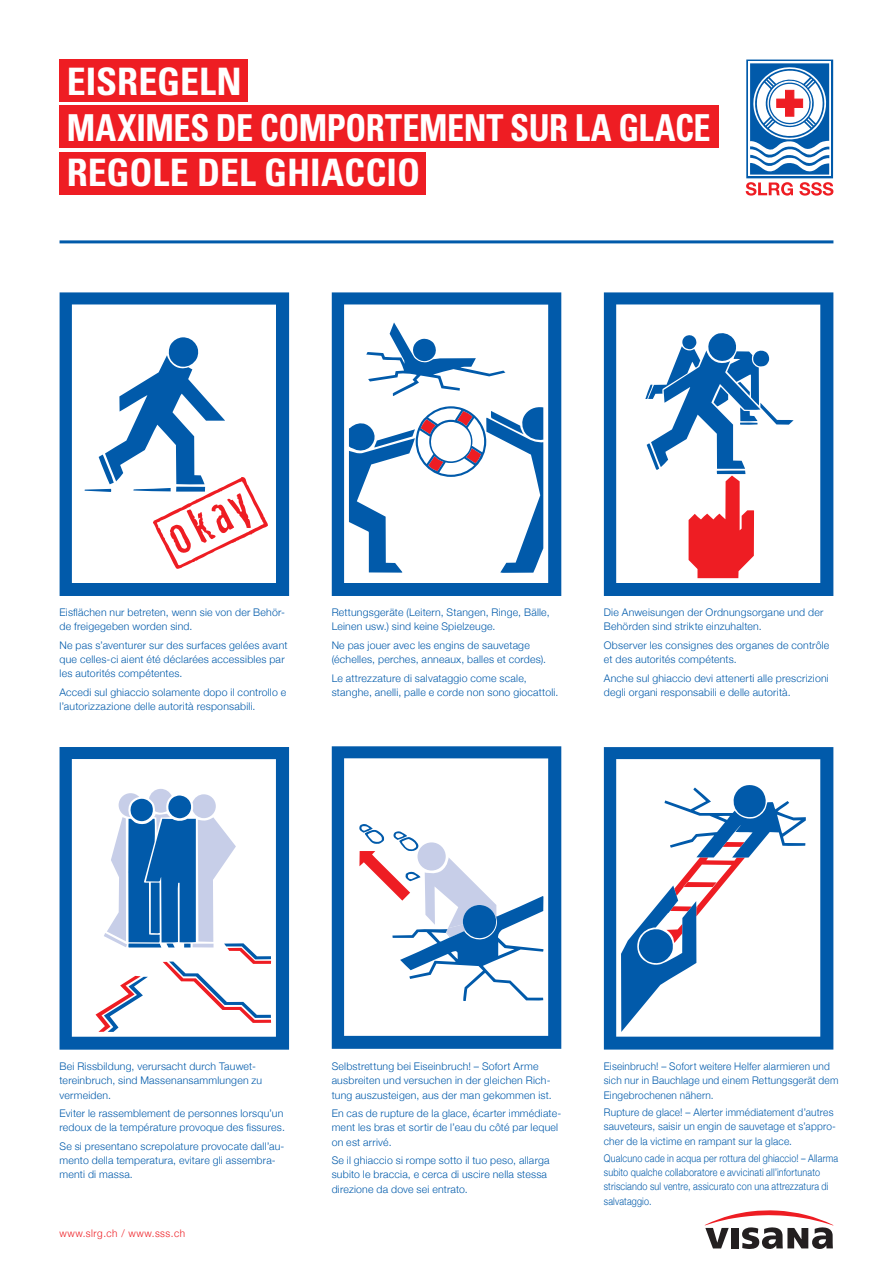
<style>
.page{position:relative;width:893px;height:1263px;background:#fff}
.page>*{position:absolute;margin:0;border:0;box-sizing:border-box;transform-origin:0 0}
.t1{font:700 condensed 37.8px "Univers";letter-spacing:-.005em;color:#fff}
.t2{font:700 condensed 37.2px "Univers";letter-spacing:-.01em;color:#fff;scale:.92 1}
.t3{font:300 10.5px/14.2px "Helvetica Neue";letter-spacing:.02em;color:#015aaa}
.t4{font:300 10.5px/14.2px "Helvetica Neue";letter-spacing:.02em;color:#015aaa;scale:.96 1}
.t5{font:300 10.5px/14.2px "Helvetica Neue";letter-spacing:.02em;color:#015aaa;scale:.86 1}
.t6{font:300 10.5px "Helvetica Neue";letter-spacing:.05em;color:#ee1d23;scale:.95 1}
</style>
<div class="page">
<div style="left:746px;top:60px;width:87px;height:118px;background:linear-gradient(to right,#015aaa,#015aaa)"></div>
<svg style="left:748px;top:62px;width:83px;height:114px"></svg>
<svg style="left:750px;top:63px;width:79px;height:112px"></svg>
<div style="left:784px;top:88px;width:12px;height:31px;border:3px solid #fff"></div>
<div style="left:774px;top:97px;width:31px;height:12px;border:3px solid #fff"></div>
<div style="left:785px;top:90px;width:9px;height:27px;background:#ee1d23;border:1px solid #ee1d23"></div>
<div style="left:776px;top:99px;width:27px;height:9px;background:#ee1d23"></div>
<svg style="left:746px;top:182px;width:47px;height:14px"></svg>
<svg style="left:799px;top:182px;width:34px;height:14px"></svg>
<hr style="left:60px;top:240px;width:773px;height:3px;background:#015aaa">
<div style="left:60px;top:60px;width:188px;height:42px;background:#ee1d23"></div>
<div style="left:60px;top:106px;width:659px;height:42px;background:#ee1d23"></div>
<div style="left:60px;top:152px;width:366px;height:42px;background:#ee1d23"></div>
<svg style="left:60px;top:292px;width:229px;height:304px"></svg>
<svg style="left:85px;top:337px;width:183px;height:233px"></svg>
<svg style="left:332px;top:292px;width:229px;height:304px"></svg>
<svg style="left:366px;top:322px;width:139px;height:74px"></svg>
<svg style="left:349px;top:406px;width:194px;height:167px"></svg>
<svg style="left:604px;top:292px;width:229px;height:304px"></svg>
<svg style="left:645px;top:332px;width:149px;height:246px"></svg>
<svg style="left:60px;top:747px;width:229px;height:303px"></svg>
<svg style="left:96px;top:789px;width:175px;height:243px"></svg>
<svg style="left:332px;top:746px;width:229px;height:303px"></svg>
<svg style="left:359px;top:822px;width:185px;height:179px"></svg>
<svg style="left:604px;top:747px;width:229px;height:302px;fill:#015aaa"></svg>
<svg style="left:621px;top:783px;width:185px;height:249px"></svg>
<svg style="left:705px;top:1210px;width:128px;height:39px"></svg>
<div style="left:731px;top:1228px;width:7px;height:20px;background:#231f20"></div>
<h1 class="t1" style="left:67px;top:59px;width:176px">EISREGELN</h1>
<h2 class="t2" style="left:67px;top:105px;width:698px">MAXIMES DE COMPORTEMENT SUR LA GLACE</h2>
<h1 class="t1" style="left:67px;top:150px;width:355px">REGOLE DEL GHIACCIO</h1>
<p class="t3" style="left:60px;top:605px;width:227px">Eisflächen nur betreten, wenn sie von der Behör&shy;de freigegeben worden sind.</p>
<p class="t3" style="left:60px;top:637px;width:229px">Ne pas s’aventurer sur des surfaces gelées avant que celles-ci aient été déclarées accessibles par les autorités compétentes.</p>
<p class="t3" style="left:60px;top:684px;width:228px">Accedi sul ghiaccio solamente dopo il controllo e l’autorizzazione delle autorità responsabili.</p>
<p class="t3" style="left:332px;top:604px;width:219px">Rettungsgeräte (Leitern, Stangen, Ringe, Bälle,<br>Leinen usw.) sind keine Spielzeuge.</p>
<p class="t3" style="left:332px;top:637px;width:216px">Ne pas jouer avec les engins de sauvetage (échelles, perches, anneaux, balles et cordes).</p>
<p class="t3" style="left:332px;top:670px;width:228px">Le attrezzature di salvataggio come scale, stanghe, anelli, palle e corde non sono giocattoli.</p>
<p class="t3" style="left:604px;top:604px;width:221px">Die Anweisungen der Ordnungsorgane und der<br>Behörden sind strikte einzuhalten.</p>
<p class="t3" style="left:604px;top:637px;width:227px">Observer les consignes des organes de contrôle et des autorités compétents.</p>
<p class="t3" style="left:604px;top:670px;width:226px">Anche sul ghiaccio devi attenerti alle prescrizioni degli organi responsabili e delle autorità.</p>
<p class="t3" style="left:60px;top:1058px;width:204px">Bei Rissbildung, verursacht durch Tauwet&shy;tereinbruch, sind Massenansammlungen zu vermeiden.</p>
<p class="t3" style="left:60px;top:1105px;width:227px">Eviter le rassemblement de personnes lorsqu’un redoux de la température provoque des fissures.</p>
<p class="t3" style="left:60px;top:1138px;width:226px">Se si presentano screpolature provocate dall’au&shy;mento della temperatura, evitare gli assembra&shy;menti di massa.</p>
<p class="t6" style="left:60px;top:1224px;width:134px">www.slrg.ch / www.sss.ch</p>
<p class="t3" style="left:332px;top:1058px;width:222px">Selbstrettung bei Eiseinbruch! – Sofort Arme ausbreiten und versuchen in der gleichen Rich&shy;tung auszusteigen, aus der man gekommen ist.</p>
<p class="t3" style="left:332px;top:1105px;width:231px">En cas de rupture de la glace, écarter immédiate&shy;ment les bras et sortir de l’eau du côté par lequel on est arrivé.</p>
<p class="t3" style="left:332px;top:1152px;width:219px">Se il ghiaccio si rompe sotto il tuo peso, allarga subito le braccia, e cerca di uscire nella stessa direzione da dove sei entrato.</p>
<p class="t4" style="left:604px;top:1058px;width:246px">Eiseinbruch! – Sofort weitere Helfer alarmieren und sich nur in Bauchlage und einem Rettungsgerät dem<br>Eingebrochenen nähern.</p>
<p class="t4" style="left:604px;top:1104px;width:243px">Rupture de glace! – Alerter immédiatement d’autres sauveteurs, saisir un engin de sauvetage et s’appro&shy;cher de la victime en rampant sur la glace.</p>
<p class="t5" style="left:604px;top:1150px;width:274px">Qualcuno cade in acqua per rottura del ghiaccio! – Allarma subito qualche collaboratore e avvicinati all’infortunato strisciando sul ventre, assicurato con una attrezzatura di salvataggio.</p>
</div>
